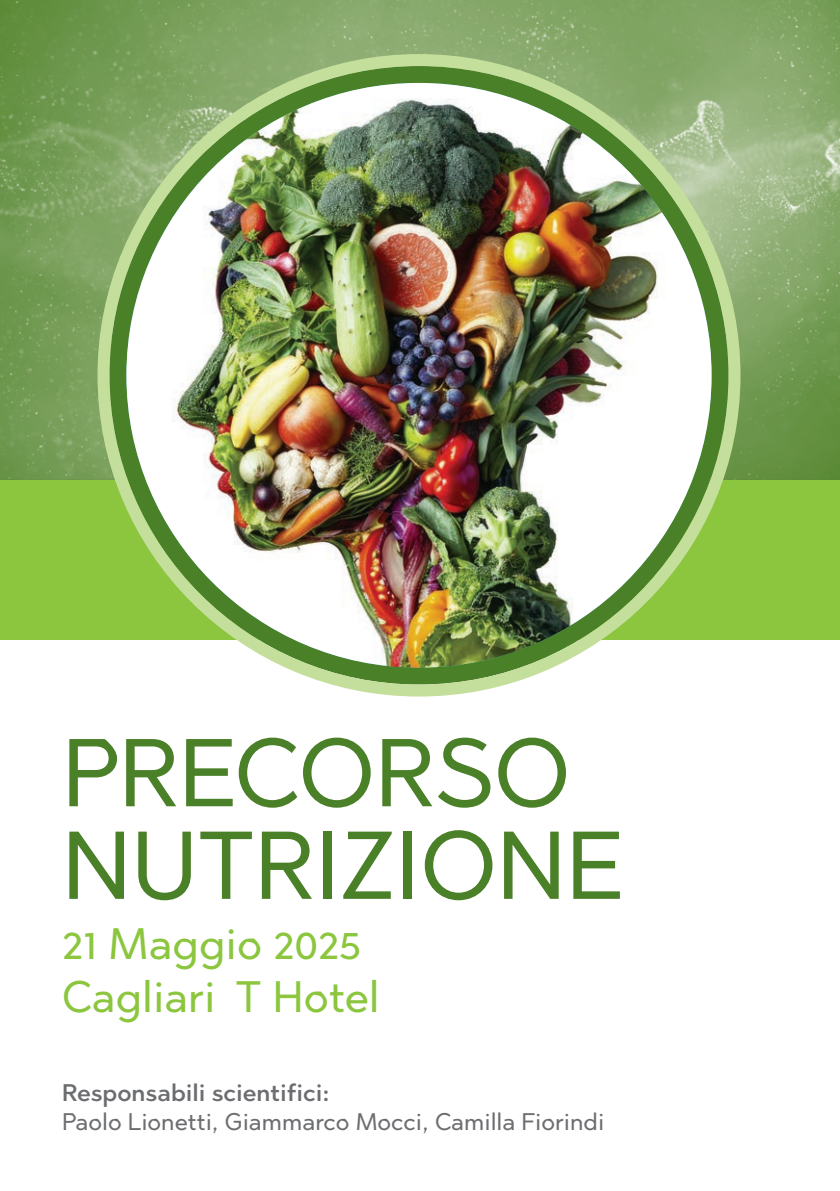
<style>
.page{position:relative;width:840px;height:1191px;background:#fff}
.page>*{position:absolute;margin:0;border:0;box-sizing:border-box;transform-origin:0 0}
.t1{font:500 96px/92.6px "Abrade";color:#4a8028}
.t2{font:500 44px/52.8px "Abrade";color:#8bc63e}
.t3{font:500 24px "Abrade";color:#6c6d70}
.t4{font:600 24px "Abrade";color:#6c6d70}
</style>
<div class="page">
<div style="left:0;top:490px;width:839px;height:149px;background:#8bc63e"></div>
<img style="left:0;top:0;width:839px;height:479px">
<svg style="left:97px;top:54px;width:643px;height:642px"></svg>
<img style="left:127px;top:83px;width:583px;height:584px;border-radius:50%">
<h1 class="t1" style="left:62px;top:724px;width:562px">PRECORSO<br>NUTRIZIONE</h1>
<h2 class="t2" style="left:62px;top:916px;width:319px">21 Maggio 2025<br>Cagliari T Hotel</h2>
<p class="t4" style="left:62px;top:1077px;width:268px">Responsabili scientifici:</p>
<p class="t3" style="left:62px;top:1105px;width:543px">Paolo Lionetti, Giammarco Mocci, Camilla Fiorindi</p>
</div>
